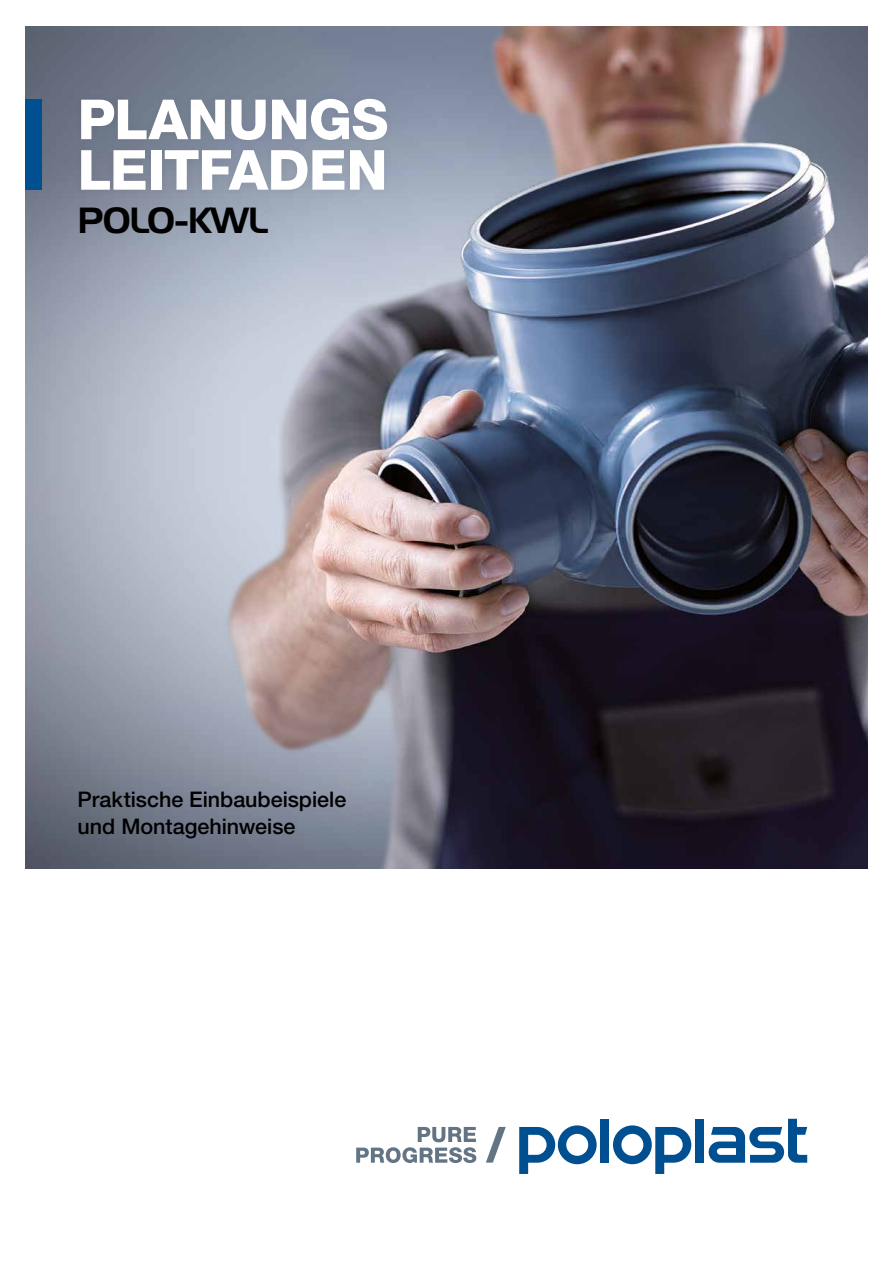
<style>
.page{position:relative;width:893px;height:1263px;background:#fff}
.page>*{position:absolute;margin:0;border:0;box-sizing:border-box;transform-origin:0 0}
.t1{font:800 55.35px/50.6px "Helvetica Neue LT Pro";letter-spacing:-.01em;color:#fff}
.t2{font:35.4px "Handel Gothic BT";letter-spacing:-.02em;color:#000}
.t3{font:500 21.6px/27px "Helvetica Neue LT Pro";color:#000}
</style>
<div class="page">
<div style="left:695px;top:1119px;width:9px;height:44px;background:#004f91"></div>
<svg style="left:613px;top:1125px;width:78px;height:49px"></svg>
<div style="left:600px;top:1119px;width:9px;height:44px;background:#004f91"></div>
<svg style="left:709px;top:1119px;width:98px;height:44px"></svg>
<svg style="left:519px;top:1125px;width:78px;height:49px"></svg>
<svg style="left:486px;top:1127px;width:20px;height:35px"></svg>
<svg style="left:356px;top:1127px;width:120px;height:36px"></svg>
<img style="left:26px;top:26px;width:51px;height:842px">
<img style="left:77px;top:26px;width:790px;height:842px">
<div style="left:26px;top:100px;width:16px;height:90px;background:#004f91"></div>
<div style="left:72px;top:90px;width:324px;height:109px;background:#000;opacity:.07"></div>
<h1 class="t1" style="left:78px;top:94px;width:312px">PLANUNGS<br>LEITFADEN</h1>
<h2 class="t2" style="left:78px;top:199px;width:192px">POLO-KWL</h2>
<p class="t3" style="left:78px;top:786px;width:270px">Praktische Einbaubeispiele und Montagehinweise</p>
</div>
